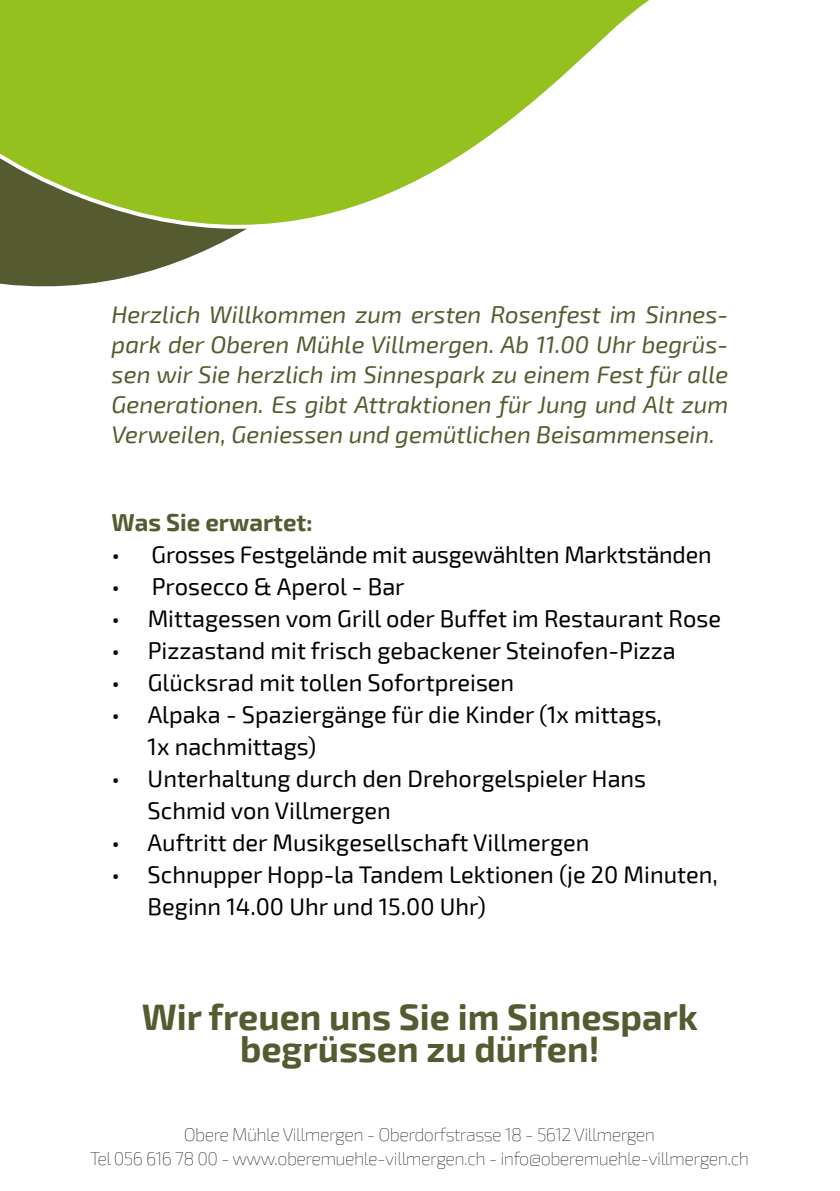
<style>
.page{position:relative;width:840px;height:1191px;background:#fff}
.page>*{position:absolute;margin:0;border:0;box-sizing:border-box;transform-origin:0 0}
.t1{font:700 36px/32px "Exo 2";color:#555a30;text-align:center}
.t2{font:24px/32px "Exo 2";color:#000}
.t3{font:italic 24px/30px "Exo 2";color:#555a30;text-align:justify}
.t4{font:700 24px "Exo 2";color:#555a30}
.t5{font:100 18px/24px "Exo 2";letter-spacing:-.03em;color:#000;text-align:center}
</style>
<div class="page">
<svg style="left:0;top:0;width:649px;height:287px"></svg>
<p class="t3" style="left:111px;top:300px;width:618px">Herzlich Willkommen zum ersten Rosenfest im Sinnes&shy;park der Oberen Mühle Villmergen. Ab 11.00 Uhr begrüs&shy;sen wir Sie herzlich im Sinnespark zu einem Fest für alle Generationen. Es gibt Attraktionen für Jung und Alt zum Verweilen, Geniessen und gemütlichen Beisammensein.</p>
<p class="t4" style="left:111px;top:508px;width:202px">Was Sie erwartet:</p>
<p class="t2" style="left:111px;top:539px;width:601px">• Grosses Festgelände mit ausgewählten Marktständen</p>
<p class="t2" style="left:111px;top:571px;width:294px">• Prosecco &amp; Aperol - Bar</p>
<p class="t2" style="left:111px;top:603px;width:610px">• Mittagessen vom Grill oder Buffet im Restaurant Rose</p>
<p class="t2" style="left:111px;top:635px;width:565px">• Pizzastand mit frisch gebackener Steinofen-Pizza</p>
<p class="t2" style="left:111px;top:667px;width:404px">• Glücksrad mit tollen Sofortpreisen</p>
<p class="t2" style="left:147px;top:699px;width:515px;text-indent:-36px">• Alpaka - Spaziergänge für die Kinder (1x mittags,<br>1x nachmittags)</p>
<p class="t2" style="left:147px;top:763px;width:500px;text-indent:-36px">• Unterhaltung durch den Drehorgelspieler Hans<br>Schmid von Villmergen</p>
<p class="t2" style="left:111px;top:827px;width:479px">• Auftritt der Musikgesellschaft Villmergen</p>
<p class="t2" style="left:147px;top:859px;width:571px;text-indent:-36px">• Schnupper Hopp-la Tandem Lektionen (je 20 Minuten,<br>Beginn 14.00 Uhr und 15.00 Uhr)</p>
<h1 class="t1" style="left:142px;top:1002px;width:557px">Wir freuen uns Sie im Sinnespark begrüssen zu dürfen!</h1>
<p class="t5" style="left:90px;top:1123px;width:660px">Obere Mühle Villmergen - Oberdorfstrasse 18 - 5612 Villmergen<br>Tel 056 616 78 00 - www.oberemuehle-villmergen.ch - info@oberemuehle-villmergen.ch</p>
</div>
